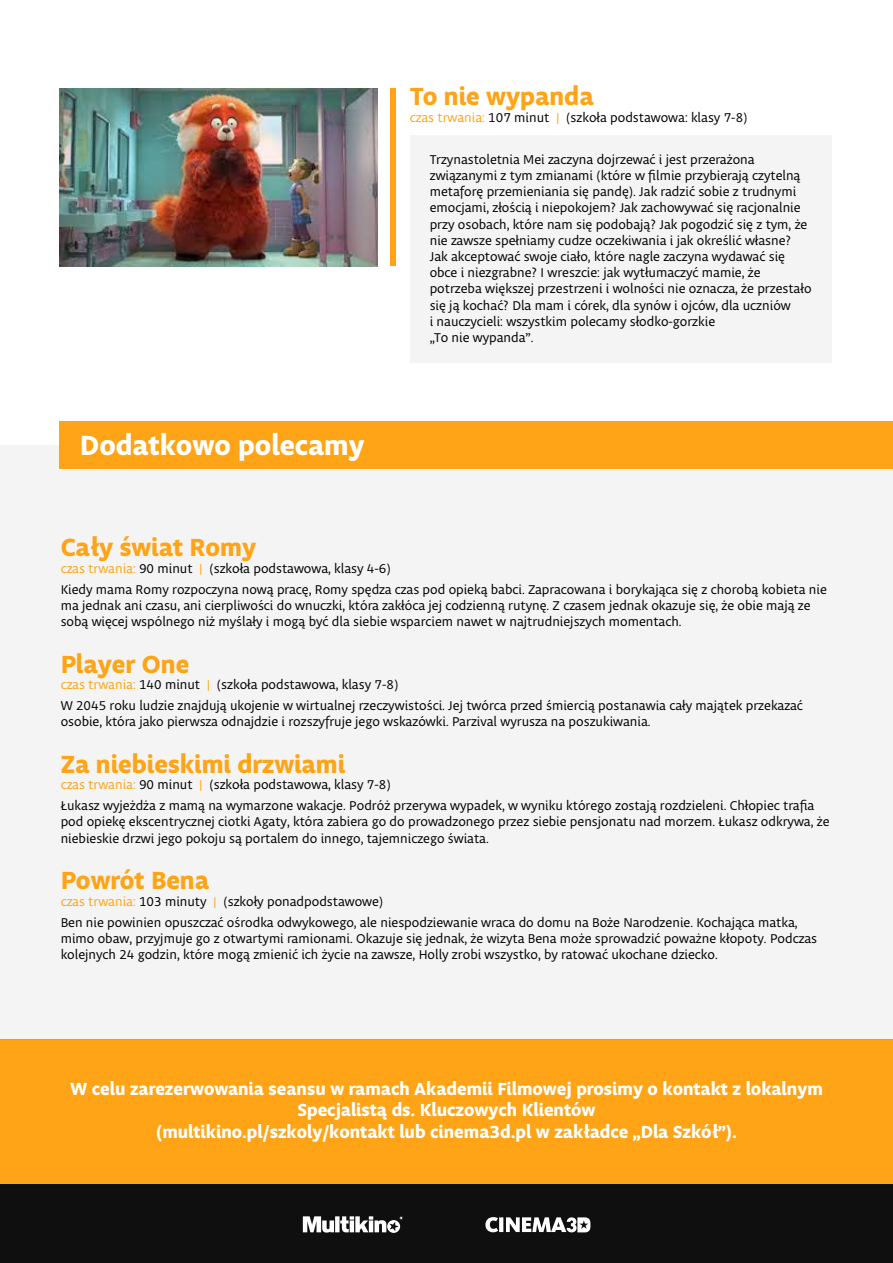
<style>
.page{position:relative;width:893px;height:1263px;background:#fff}
.page>*{position:absolute;margin:0;border:0;box-sizing:border-box;transform-origin:0 0}
.t1{font:700 28.5px "Obliqua Sans";color:#fff}
.t2{font:700 25.5px "Obliqua Sans";color:#ffa416}
.t3{font:700 18px/21.6px "Obliqua Sans";color:#fff;text-align:center}
.t4{font:13.5px/16.2px "Obliqua Sans";color:#000}
.s1{color:#ffa416}
</style>
<div class="page">
<div style="left:410px;top:135px;width:422px;height:228px;background:#f4f4f4"></div>
<div style="left:391px;top:88px;width:5px;height:178px;background:#ffa416"></div>
<div style="left:0;top:1184px;width:893px;height:79px;background:#0f0f0f"></div>
<svg style="left:485px;top:1217px;width:106px;height:15px"></svg>
<svg style="left:303px;top:1216px;width:100px;height:17px"></svg>
<div style="left:0;top:1039px;width:893px;height:145px;background:#ffa416"></div>
<div style="left:0;top:445px;width:893px;height:594px;background:#f4f4f4"></div>
<div style="left:59px;top:421px;width:834px;height:48px;background:#ffa416"></div>
<img style="left:59px;top:88px;width:318px;height:178px">
<h2 class="t2" style="left:410px;top:82px;width:185px">To nie wypanda</h2>
<p class="t4" style="left:410px;top:110px;width:339px"><span class="s1">czas trwania:</span> 107 minut <span class="s1">|</span> (szkoła podstawowa: klasy 7-8)</p>
<h1 class="t1" style="left:80px;top:429px;width:286px">Dodatkowo polecamy</h1>
<p class="t4" style="left:430px;top:152px;width:383px">Trzynastoletnia Mei zaczyna dojrzewać i jest przerażona związanymi z tym zmianami (które w filmie przybierają czytelną metaforę przemieniania się pandę). Jak radzić sobie z trudnymi emocjami, złością i niepokojem? Jak zachowywać się racjonalnie przy osobach, które nam się podobają? Jak pogodzić się z tym, że nie zawsze spełniamy cudze oczekiwania i jak określić własne?<br>Jak akceptować swoje ciało, które nagle zaczyna wydawać się obce i niezgrabne? I wreszcie: jak wytłumaczyć mamie, że potrzeba większej przestrzeni i wolności nie oznacza, że przestało się ją kochać? Dla mam i córek, dla synów i ojców, dla uczniów<br>i nauczycieli: wszystkim polecamy słodko-gorzkie<br>„To nie wypanda”.</p>
<h2 class="t2" style="left:61px;top:533px;width:197px">Cały świat Romy</h2>
<p class="t4" style="left:61px;top:558px;width:768px;line-height:21px"><span class="s1">czas trwania:</span> 90 minut <span class="s1">|</span> (szkoła podstawowa, klasy 4-6)<br>Kiedy mama Romy rozpoczyna nową pracę, Romy spędza czas pod opieką babci. Zapracowana i borykająca się z chorobą kobieta nie</p>
<p class="t4" style="left:61px;top:598px;width:751px">ma jednak ani czasu, ani cierpliwości do wnuczki, która zakłóca jej codzienną rutynę. Z czasem jednak okazuje się, że obie mają ze sobą więcej wspólnego niż myślały i mogą być dla siebie wsparciem nawet w najtrudniejszych momentach.</p>
<h2 class="t2" style="left:61px;top:649px;width:130px">Player One</h2>
<p class="t4" style="left:61px;top:675px;width:744px;line-height:21px"><span class="s1">czas trwania:</span> 140 minut <span class="s1">|</span> (szkoła podstawowa, klasy 7-8)<br>W 2045 roku ludzie znajdują ukojenie w wirtualnej rzeczywistości. Jej twórca przed śmiercią postanawia cały majątek przekazać</p>
<p class="t4" style="left:61px;top:714px;width:591px">osobie, która jako pierwsza odnajdzie i rozszyfruje jego wskazówki. Parzival wyrusza na poszukiwania.</p>
<h2 class="t2" style="left:61px;top:750px;width:286px">Za niebieskimi drzwiami</h2>
<p class="t4" style="left:61px;top:775px;width:755px;line-height:21px"><span class="s1">czas trwania:</span> 90 minut <span class="s1">|</span> (szkoła podstawowa, klasy 7-8)<br>Łukasz wyjeżdża z mamą na wymarzone wakacje. Podróż przerywa wypadek, w wyniku którego zostają rozdzieleni. Chłopiec trafia</p>
<p class="t4" style="left:61px;top:814px;width:770px">pod opiekę ekscentrycznej ciotki Agaty, która zabiera go do prowadzonego przez siebie pensjonatu nad morzem. Łukasz odkrywa, że niebieskie drzwi jego pokoju są portalem do innego, tajemniczego świata.</p>
<h2 class="t2" style="left:61px;top:866px;width:150px">Powrót Bena</h2>
<p class="t4" style="left:61px;top:891px;width:738px;line-height:21px"><span class="s1">czas trwania:</span> 103 minuty <span class="s1">|</span> (szkoły ponadpodstawowe)<br>Ben nie powinien opuszczać ośrodka odwykowego, ale niespodziewanie wraca do domu na Boże Narodzenie. Kochająca matka,</p>
<p class="t4" style="left:61px;top:931px;width:758px">mimo obaw, przyjmuje go z otwartymi ramionami. Okazuje się jednak, że wizyta Bena może sprowadzić poważne kłopoty. Podczas kolejnych 24 godzin, które mogą zmienić ich życie na zawsze, Holly zrobi wszystko, by ratować ukochane dziecko.</p>
<h3 class="t3" style="left:70px;top:1079px;width:754px">W celu zarezerwowania seansu w ramach Akademii Filmowej prosimy o kontakt z lokalnym<br>Specjalistą ds. Kluczowych Klientów<br>(multikino.pl/szkoly/kontakt lub cinema3d.pl w zakładce „Dla Szkół”).</h3>
</div>
